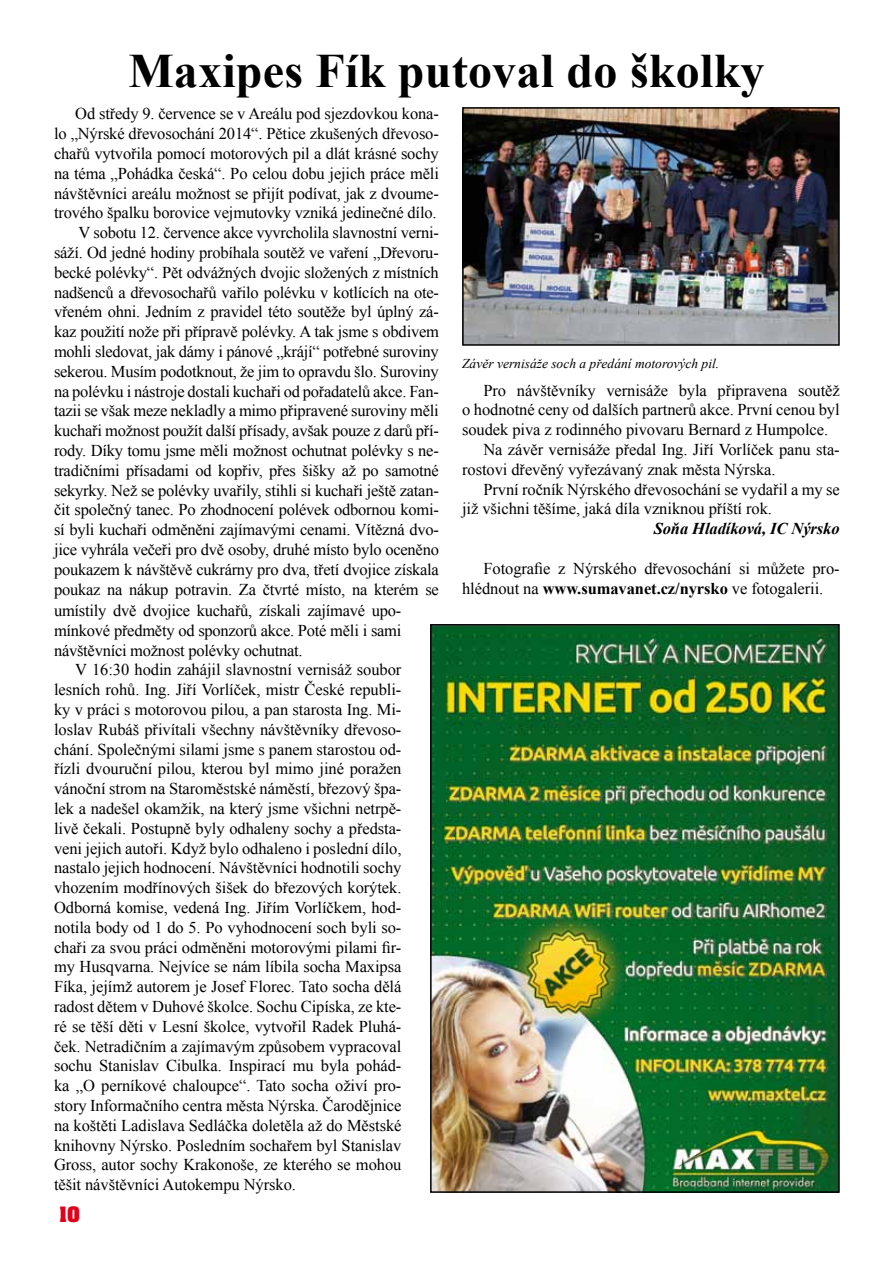
<style>
.page{position:relative;width:893px;height:1263px;background:#fff}
.page>*{position:absolute;margin:0;border:0;box-sizing:border-box;transform-origin:0 0}
.t1{font:700 48px "Times New Roman";letter-spacing:.005em;color:#000}
.t2{font:18px "Aardvark CE Bold";color:#e2001a}
.t3{font:16.5px/19.8px "Times New Roman";letter-spacing:-.015em;color:#000;text-align:justify}
.t4{font:italic 700 16.5px "Times New Roman";letter-spacing:-.005em;color:#000}
.t5{font:italic 13.5px "Times New Roman";color:#000}
.s1{font-weight:700}
</style>
<div class="page">
<img style="left:465px;top:110px;width:372px;height:233px">
<div style="left:462px;top:107px;width:378px;height:239px;border:2px solid #000"></div>
<img style="left:433px;top:627px;width:404px;height:563px">
<div style="left:430px;top:624px;width:410px;height:569px;border:2px solid #000"></div>
<h1 class="t1" style="left:128px;top:37px;width:638px">Maxipes Fík putoval do školky</h1>
<p class="t3" style="left:54px;top:104px;width:386px;text-align:right">Od středy 9. července se v Areálu pod sjezdovkou kona-<br>lo „Nýrské dřevosochání 2014“. Pětice zkušených dřevoso&shy;chařů vytvořila pomocí motorových pil a dlát krásné sochy na téma „Pohádka česká“. Po celou dobu jejich práce měli návštěvníci areálu možnost se přijít podívat, jak z dvoume&shy;trového špalku borovice vejmutovky vzniká jedinečné dílo.<br>V sobotu 12. července akce vyvrcholila slavnostní verni&shy;sáží. Od jedné hodiny probíhala soutěž ve vaření „Dřevoru&shy;becké polévky“. Pět odvážných dvojic složených z místních nadšenců a dřevosochařů vařilo polévku v kotlících na ote&shy;vřeném ohni. Jedním z pravidel této soutěže byl úplný zá&shy;kaz použití nože při přípravě polévky. A tak jsme s obdivem mohli sledovat, jak dámy i pánové „krájí“ potřebné suroviny sekerou. Musím podotknout, že jim to opravdu šlo. Suroviny na polévku i nástroje dostali kuchaři od pořadatelů akce. Fan&shy;tazii se však meze nekladly a mimo připravené suroviny měli kuchaři možnost použít další přísady, avšak pouze z darů pří&shy;rody. Díky tomu jsme měli možnost ochutnat polévky s ne&shy;tradičními přísadami od kopřiv, přes šišky až po samotné sekyrky. Než se polévky uvařily, stihli si kuchaři ještě zatan&shy;čit společný tanec. Po zhodnocení polévek odbornou komi&shy;sí byli kuchaři odměněni zajímavými cenami. Vítězná dvo&shy;jice vyhrála večeři pro dvě osoby, druhé místo bylo oceněno poukazem k návštěvě cukrárny pro dva, třetí dvojice získala poukaz na nákup potravin. Za čtvrté místo, na kterém se</p>
<p class="t3" style="left:54px;top:600px;width:349px">umístily dvě dvojice kuchařů, získali zajímavé upo&shy;mínkové předměty od sponzorů akce. Poté měli i sami návštěvníci možnost polévky ochutnat.</p>
<p class="t3" style="left:54px;top:660px;width:349px;text-indent:21px">V 16:30 hodin zahájil slavnostní vernisáž soubor lesních rohů. Ing. Jiří Vorlíček, mistr České republi&shy;ky v práci s motorovou pilou, a pan starosta Ing. Mi&shy;loslav Rubáš přivítali všechny návštěvníky dřevoso&shy;chání. Společnými silami jsme s panem starostou od&shy;řízli dvouruční pilou, kterou byl mimo jiné poražen vánoční strom na Staroměstské náměstí, březový špa&shy;lek a nadešel okamžik, na který jsme všichni netrpě&shy;livě čekali. Postupně byly odhaleny sochy a předsta&shy;veni jejich autoři. Když bylo odhaleno i poslední dílo, nastalo jejich hodnocení. Návštěvníci hodnotili sochy vhozením modřínových šišek do březových korýtek.<br>Odborná komise, vedená Ing. Jiřím Vorlíčkem, hod&shy;notila body od 1 do 5. Po vyhodnocení soch byli so&shy;chaři za svou práci odměněni motorovými pilami fir&shy;my Husqvarna. Nejvíce se nám líbila socha Maxipsa Fíka, jejímž autorem je Josef Florec. Tato socha dělá radost dětem v Duhové školce. Sochu Cipíska, ze kte&shy;ré se těší děti v Lesní školce, vytvořil Radek Pluhá&shy;ček. Netradičním a zajímavým způsobem vypracoval sochu Stanislav Cibulka. Inspirací mu byla pohád&shy;ka „O perníkové chaloupce“. Tato socha oživí pro&shy;story Informačního centra města Nýrska. Čarodějnice na koštěti Ladislava Sedláčka doletěla až do Městské knihovny Nýrsko. Posledním sochařem byl Stanislav Gross, autor sochy Krakonoše, ze kterého se mohou těšit návštěvníci Autokempu Nýrsko.</p>
<p class="t2" style="left:59px;top:1202px;width:22px">10</p>
<p class="t5" style="left:462px;top:354px;width:259px">Závěr vernisáže soch a předání motorových pil.</p>
<p class="t3" style="left:483px;top:380px;width:358px">Pro návštěvníky vernisáže byla připravena soutěž</p>
<p class="t3" style="left:462px;top:400px;width:379px">o hodnotné ceny od dalších partnerů akce. První cenou byl</p>
<p class="t3" style="left:462px;top:419px;width:368px">soudek piva z rodinného pivovaru Bernard z Humpolce.</p>
<p class="t3" style="left:483px;top:439px;width:358px">Na závěr vernisáže předal Ing. Jiří Vorlíček panu sta-</p>
<p class="t3" style="left:462px;top:459px;width:315px">rostovi dřevěný vyřezávaný znak města Nýrska.</p>
<p class="t3" style="left:483px;top:479px;width:358px">První ročník Nýrského dřevosochání se vydařil a my se</p>
<p class="t3" style="left:462px;top:499px;width:311px">již všichni těšíme, jaká díla vzniknou příští rok.</p>
<p class="t4" style="left:654px;top:517px;width:187px">Soňa Hladíková, IC Nýrsko</p>
<p class="t3" style="left:462px;top:558px;width:379px;text-indent:21px">Fotografie z Nýrského dřevosochání si můžete pro&shy;hlédnout na <span class="s1">www.sumavanet.cz/nyrsko</span> ve fotogalerii.</p>
</div>
